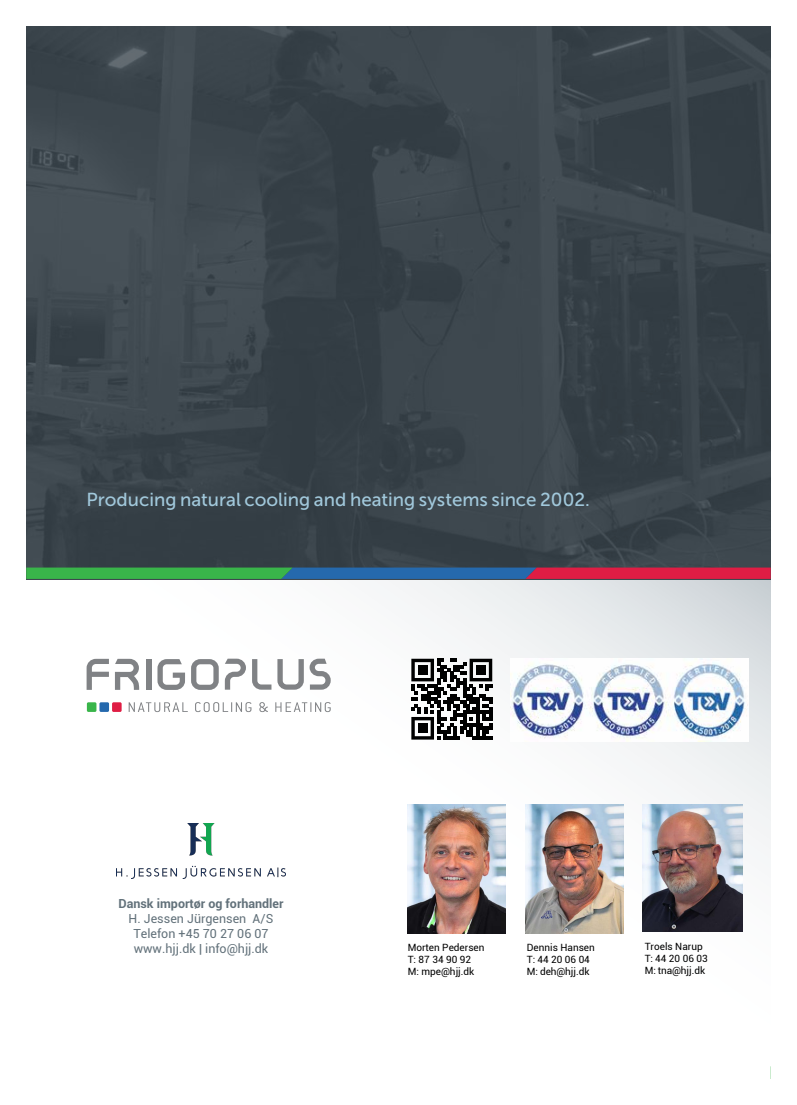
<style>
.page{position:relative;width:797px;height:1105px;background:#fff}
.page>*{position:absolute;margin:0;border:0;box-sizing:border-box;transform-origin:0 0}
.t1{font:18.75px "Museo Sans 500";color:#a1c8db}
.t2{font:12.5px/15px "Roboto";color:#62717a;text-align:center}
.t3{font:700 12.5px "Roboto";color:#62717a}
.t4{font:10px/12px "Roboto";color:#000}
</style>
<div class="page">
<img style="left:26px;top:26px;width:744px;height:541px">
<svg style="left:86px;top:580px;width:684px;height:354px"></svg>
<svg style="left:770px;top:1066px;width:1px;height:13px"></svg>
<svg style="left:26px;top:567px;width:744px;height:12px;background:#656966"></svg>
<svg style="left:411px;top:659px;width:81px;height:81px"></svg>
<div style="left:418px;top:665px;width:9px;height:10px;background:#000"></div>
<div style="left:476px;top:665px;width:10px;height:10px;background:#000"></div>
<div style="left:418px;top:723px;width:9px;height:10px;background:#000"></div>
<img style="left:510px;top:659px;width:238px;height:82px">
<div style="left:146px;top:659px;width:5px;height:31px;background:#808285"></div>
<svg style="left:225px;top:659px;width:21px;height:31px"></svg>
<svg style="left:252px;top:659px;width:19px;height:31px"></svg>
<svg style="left:277px;top:659px;width:54px;height:31px"></svg>
<svg style="left:157px;top:659px;width:28px;height:31px"></svg>
<svg style="left:87px;top:659px;width:22px;height:31px"></svg>
<svg style="left:115px;top:659px;width:24px;height:31px"></svg>
<svg style="left:191px;top:659px;width:28px;height:31px"></svg>
<svg style="left:129px;top:702px;width:59px;height:10px"></svg>
<svg style="left:195px;top:702px;width:56px;height:10px"></svg>
<svg style="left:259px;top:702px;width:9px;height:10px"></svg>
<svg style="left:275px;top:702px;width:56px;height:10px"></svg>
<div style="left:87px;top:702px;width:9px;height:10px;background:#39b54a;border-radius:2px"></div>
<div style="left:99px;top:702px;width:10px;height:10px;background:#2569ad;border-radius:2px"></div>
<div style="left:112px;top:702px;width:10px;height:10px;background:#df1d44;border-radius:2px"></div>
<img style="left:117px;top:823px;width:169px;height:56px">
<img style="left:642px;top:804px;width:100px;height:128px">
<img style="left:525px;top:805px;width:98px;height:128px">
<img style="left:407px;top:804px;width:98px;height:130px">
<h1 class="t1" style="left:87px;top:490px;width:505px">Producing natural cooling and heating systems since 2002.</h1>
<p class="t3" style="left:118px;top:895px;width:167px">Dansk importør og forhandler</p>
<p class="t2" style="left:129px;top:911px;width:146px">H. Jessen Jürgensen A/S<br>Telefon +45 70 27 06 07 www.hjj.dk | info@hjj.dk</p>
<p class="t4" style="left:407px;top:941px;width:78px">Morten Pedersen<br>T: 87 34 90 92<br>M: mpe@hjj.dk</p>
<p class="t4" style="left:527px;top:941px;width:69px">Dennis Hansen<br>T: 44 20 06 04<br>M: deh@hjj.dk</p>
<p class="t4" style="left:644px;top:940px;width:65px">Troels Narup<br>T: 44 20 06 03<br>M: tna@hjj.dk</p>
</div>
